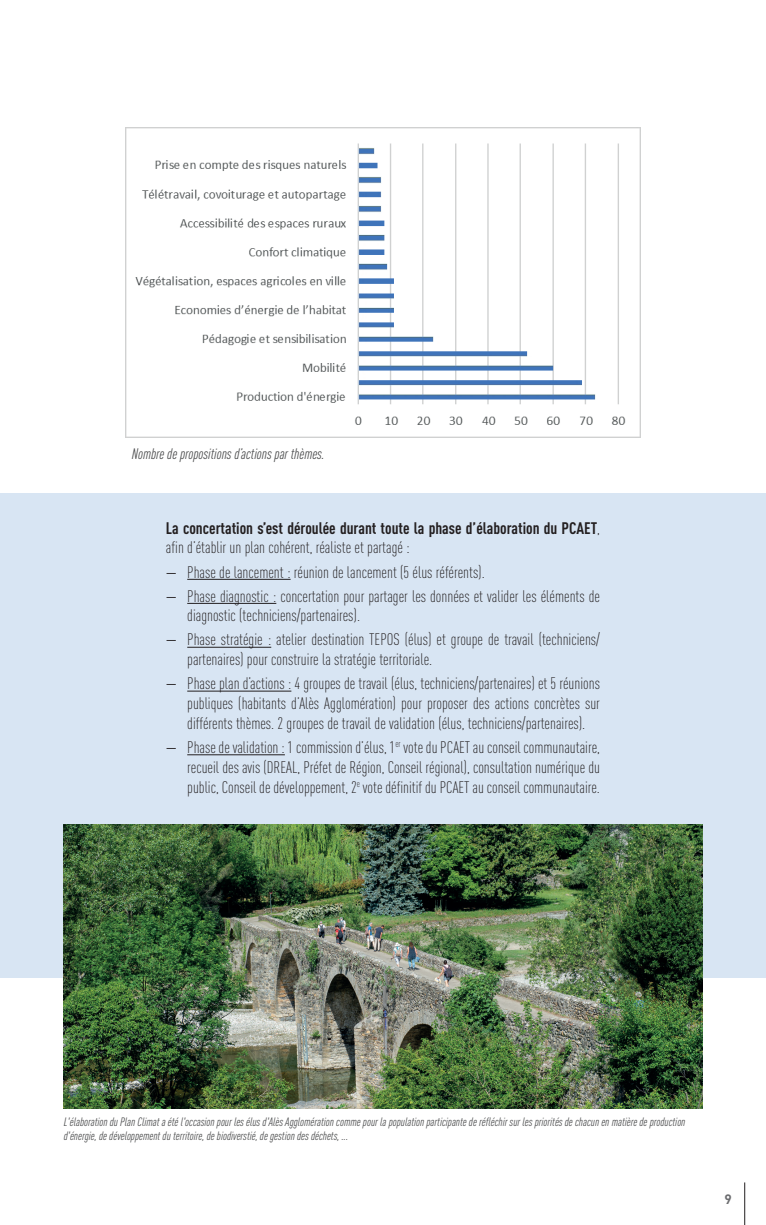
<style>
.page{position:relative;width:766px;height:1225px;background:#fff}
.page>*{position:absolute;margin:0;border:0;box-sizing:border-box;transform-origin:0 0}
.t1{font:300 condensed 16.5px/19.8px "DIN Pro";color:#231f20}
.t2{font:700 condensed 16.5px/19.8px "DIN Pro";color:#231f20}
.t3{font:italic condensed 15px "DIN Pro";color:#4b4c4d}
.t4{font:700 13.5px "DIN Pro";color:#6c6d70}
.t5{font:italic condensed 12px/14.4px "DIN Pro";color:#4b4c4d}
.s1{font-weight:300}
.s2{font-weight:400}
</style>
<div class="page">
<hr style="left:744px;top:1182px;width:1px;height:43px;background:#231f20">
<div style="left:0;top:493px;width:765px;height:485px;background:#d8e5f3"></div>
<img style="left:64px;top:824px;width:638px;height:284px">
<hr style="left:187px;top:579px;width:103px;height:1px;background:#231f20">
<hr style="left:187px;top:603px;width:89px;height:1px;background:#231f20">
<hr style="left:187px;top:647px;width:84px;height:1px;background:#231f20">
<hr style="left:187px;top:691px;width:104px;height:1px;background:#231f20">
<hr style="left:187px;top:754px;width:98px;height:1px;background:#231f20">
<img style="left:125px;top:128px;width:515px;height:309px">
<p class="t3" style="left:132px;top:443px;width:194px">Nombre de propositions d’actions par thèmes.</p>
<p class="t2" style="left:166px;top:516px;width:435px">La concertation s’est déroulée durant toute la phase d’élaboration du PCAET<span class="s1">, afin d’établir un plan cohérent, réaliste et partagé :</span></p>
<p class="t1" style="left:166px;top:561px;width:320px"><span class="s2">—</span> Phase de lancement : réunion de lancement (5 élus référents).</p>
<p class="t1" style="left:187px;top:585px;width:414px;text-indent:-21px"><span class="s2">—</span> Phase diagnostic : concertation pour partager les données et valider les éléments de diagnostic (techniciens/partenaires).</p>
<p class="t1" style="left:187px;top:628px;width:414px;text-indent:-21px"><span class="s2">—</span> Phase stratégie : atelier destination TEPOS (élus) et groupe de travail (techniciens/ partenaires) pour construire la stratégie territoriale.</p>
<p class="t1" style="left:187px;top:672px;width:414px;text-align:justify;text-indent:-21px"><span class="s2">—</span> Phase plan d’actions : 4 groupes de travail (élus, techniciens/partenaires) et 5 réunions publiques (habitants d’Alès Agglomération) pour proposer des actions concrètes sur différents thèmes. 2 groupes de travail de validation (élus, techniciens/partenaires).</p>
<p class="t1" style="left:187px;top:736px;width:414px;text-align:justify;text-indent:-21px"><span class="s2">—</span> Phase de validation : 1 commission d’élus, 1<sup>er</sup> vote du PCAET au conseil communautaire, recueil des avis (DREAL, Préfet de Région, Conseil régional), consultation numérique du public, Conseil de développement, 2<sup>e</sup> vote définitif du PCAET au conseil communautaire.</p>
<p class="t5" style="left:64px;top:1113px;width:623px">L'élaboration du Plan Climat a été l'occasion pour les élus d'Alès Agglomération comme pour la population participante de réfléchir sur les priorités de chacun en matière de production d'énergie, de développement du territoire, de biodiverstié, de gestion des déchets, ...</p>
<p class="t4" style="left:724px;top:1187px;width:9px">9</p>
</div>
